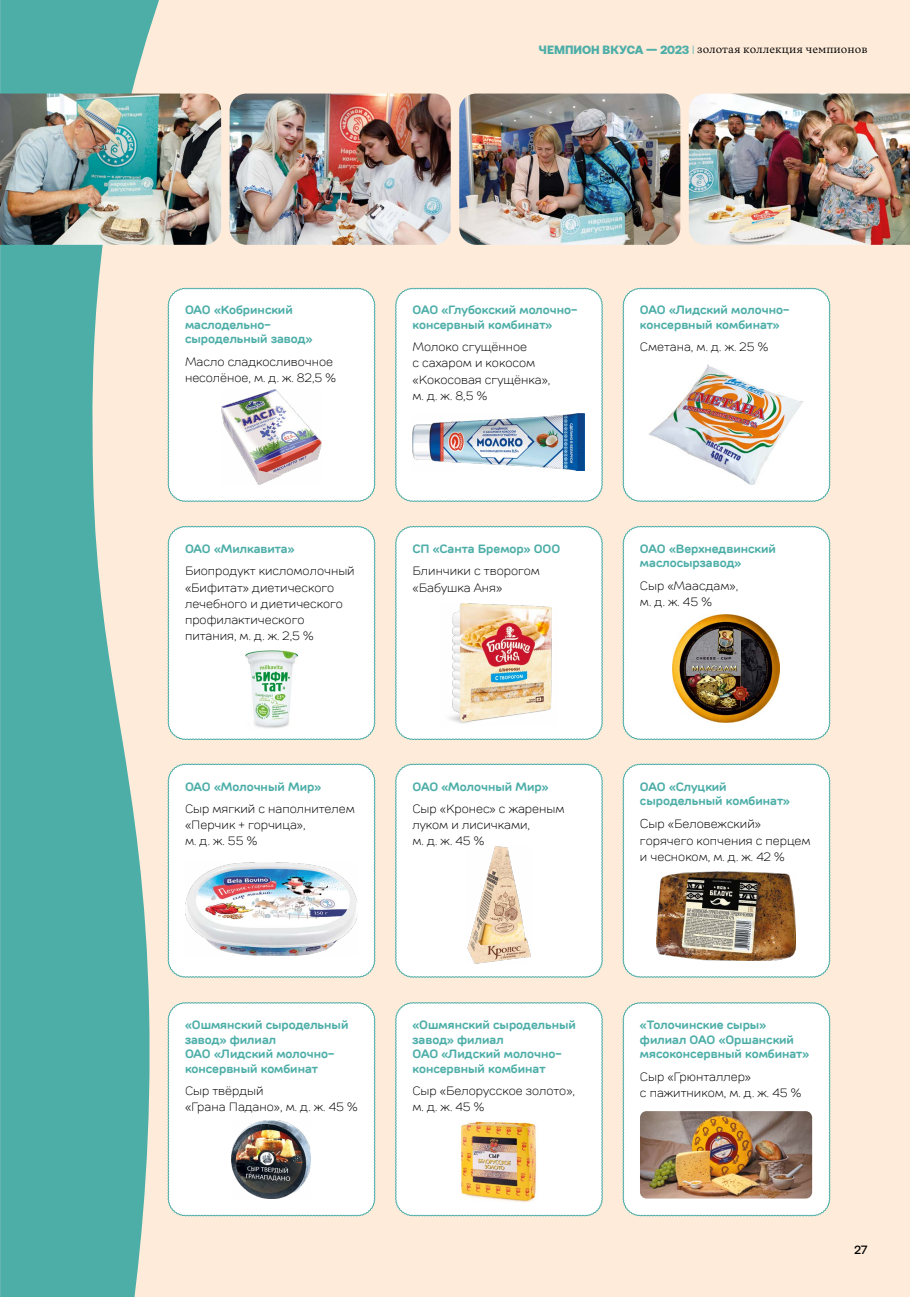
<style>
.page{position:relative;width:910px;height:1297px;background:#feebda}
.page>*{position:absolute;margin:0;border:0;box-sizing:border-box;transform-origin:0 0}
.t1{font:300 12px/16.2px "TT Rounds";color:#000}
.t2{font:700 12px/14.4px "TT Rounds";color:#4daea8}
.t3{font:500 12px "Aeonik Pro";color:#000}
.t4{font:300 11.25px "TRY Vesterbro";color:#000}
.s1{font-family:"Aeonik Pro";font-weight:900;font-size:12px;color:#4daea8}
.s2{font-family:"Aeonik Pro";font-size:12px;color:#4daea8}
.s3{font-size:12.75px}
</style>
<div class="page">
<svg style="left:0;top:0;width:167px;height:1297px;fill:#4daea8"></svg>
<div style="left:168px;top:288px;width:207px;height:214px;background:#fff"></div>
<img style="left:222px;top:389px;width:99px;height:95px">
<div style="left:623px;top:288px;width:207px;height:214px;background:#fff"></div>
<img style="left:649px;top:363px;width:154px;height:121px">
<div style="left:168px;top:526px;width:207px;height:214px;background:#fff"></div>
<img style="left:245px;top:651px;width:53px;height:78px">
<div style="left:395px;top:526px;width:208px;height:214px;background:#fff"></div>
<img style="left:441px;top:603px;width:116px;height:123px">
<div style="left:623px;top:526px;width:207px;height:214px;background:#fff"></div>
<img style="left:672px;top:615px;width:108px;height:107px">
<div style="left:168px;top:764px;width:207px;height:214px;background:#fff"></div>
<img style="left:185px;top:862px;width:172px;height:94px">
<div style="left:395px;top:764px;width:208px;height:214px;background:#fff"></div>
<img style="left:466px;top:845px;width:66px;height:119px">
<div style="left:623px;top:764px;width:207px;height:214px;background:#fff"></div>
<img style="left:656px;top:872px;width:140px;height:88px">
<div style="left:168px;top:1002px;width:207px;height:214px;background:#fff"></div>
<img style="left:232px;top:1120px;width:78px;height:78px">
<div style="left:395px;top:1002px;width:208px;height:214px;background:#fff"></div>
<img style="left:459px;top:1120px;width:79px;height:83px">
<div style="left:623px;top:1002px;width:207px;height:214px;background:#fff"></div>
<img style="left:640px;top:1111px;width:172px;height:87px">
<div style="left:395px;top:288px;width:208px;height:214px;background:#fff"></div>
<img style="left:412px;top:413px;width:173px;height:57px">
<img style="left:459px;top:94px;width:221px;height:151px">
<img style="left:689px;top:94px;width:221px;height:151px">
<img style="left:230px;top:94px;width:221px;height:151px">
<img style="left:0;top:94px;width:221px;height:151px">
<p class="t4" style="left:539px;top:41px;width:330px"><span class="s1">ЧЕМПИОН ВКУСА — 2023</span> <span class="s2">|</span> золотая коллекция чемпионов</p>
<p class="t2" style="left:185px;top:303px;width:129px">ОАО «Кобринский маслодельно&shy;сыродельный завод»</p>
<p class="t1" style="left:185px;top:353px;width:153px">Масло сладкосливочное несолёное, м. д. ж. 82,5 %</p>
<p class="t2" style="left:185px;top:541px;width:111px">ОАО «Милкавита»</p>
<p class="t1" style="left:185px;top:563px;width:171px">Биопродукт кисломолочный «Бифитат» диетического лечебного и диетического профилактического питания, м. д. ж. 2,5 %</p>
<p class="t2" style="left:185px;top:779px;width:138px">ОАО «Молочный Мир»</p>
<p class="t1" style="left:185px;top:800px;width:171px">Сыр мягкий с наполнителем «Перчик + горчица»,<br>м. д. ж. 55 %</p>
<p class="t2" style="left:412px;top:303px;width:166px">ОАО «Глубокский молочно&shy;консервный комбинат»</p>
<p class="t1" style="left:412px;top:339px;width:139px">Молоко сгущённое<br>с сахаром и кокосом «Кокосовая сгущёнка», м. д. ж. 8,5 %</p>
<p class="t2" style="left:412px;top:541px;width:149px">СП «Санта Бремор» ООО</p>
<p class="t1" style="left:412px;top:563px;width:129px">Блинчики с творогом «Бабушка Аня»</p>
<p class="t2" style="left:412px;top:779px;width:138px">ОАО «Молочный Мир»</p>
<p class="t1" style="left:412px;top:800px;width:153px">Сыр «Кронес» с жареным луком и лисичками,<br>м. д. ж. 45 %</p>
<p class="t2" style="left:640px;top:303px;width:151px">ОАО «Лидский молочно&shy;консервный комбинат»</p>
<p class="t1" style="left:640px;top:339px;width:130px">Сметана, м. д. ж. 25 %</p>
<p class="t2" style="left:640px;top:541px;width:138px">ОАО «Верхнедвинский маслосырзавод»</p>
<p class="t1" style="left:640px;top:577px;width:100px">Сыр «Маасдам», м. д. ж. 45 %</p>
<p class="t2" style="left:640px;top:779px;width:151px">ОАО «Слуцкий сыродельный комбинат»</p>
<p class="t1" style="left:640px;top:816px;width:172px"><span class="s3">С</span>ыр «Беловежский» горячего копчения с перцем и чесноком, м. д. ж. 42 %</p>
<p class="t2" style="left:185px;top:1018px;width:165px">«Ошмянский сыродельный завод» филиал<br>ОАО «Лидский молочно&shy;консервный комбинат</p>
<p class="t1" style="left:185px;top:1082px;width:174px">Сыр твёрдый<br>«Грана Падано», м. д. ж. 45 %</p>
<p class="t2" style="left:412px;top:1018px;width:165px">«Ошмянский сыродельный завод» филиал<br>ОАО «Лидский молочно&shy;консервный комбинат</p>
<p class="t1" style="left:412px;top:1082px;width:164px">Сыр «Белорусское золото», м. д. ж. 45 %</p>
<p class="t2" style="left:640px;top:1018px;width:171px">«Толочинские сыры» филиал ОАО «Оршанский мясоконсервный комбинат»</p>
<p class="t1" style="left:640px;top:1068px;width:163px">Сыр «Грюнталлер»<br>с пажитником, м. д. ж. 45 %</p>
<p class="t3" style="left:854px;top:1243px;width:15px">27</p>
</div>
